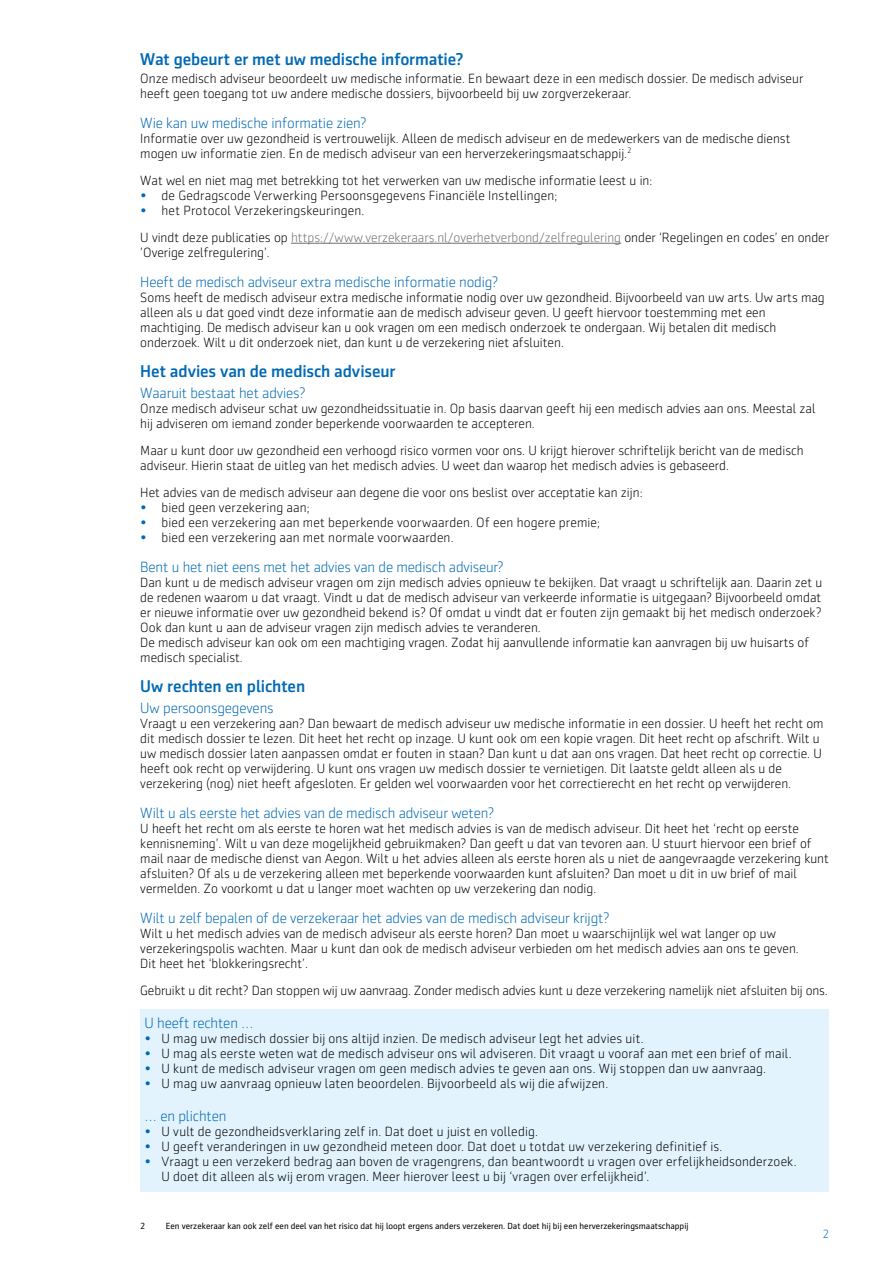
<style>
.page{position:relative;width:893px;height:1263px;background:#fff}
.page>*{position:absolute;margin:0;border:0;box-sizing:border-box;transform-origin:0 0}
.KOP_tussenkop{font:500 17.25px "Sentico Sans DT";letter-spacing:-.005em;color:#0069b4}
.KOP_alinea_kopje{font:300 15px "Sentico Sans DT";letter-spacing:-.01em;color:#0069b4}
.TEKST_body_lezen{font:300 13.5px/15px "Sentico Sans DT";color:#000}
.t1{font:300 12px "Sentico Sans DT";color:#0069b4}
.TEKST_disclaimer{font:9px "Sentico Sans DT";color:#000}
.s1{color:#0069b4}
.s2{color:#706f6f}
</style>
<div class="page">
<hr style="left:291px;top:243px;width:330px;height:1px;background:#706f6f">
<div style="left:140px;top:1010px;width:689px;height:21px;background:#e2f3fd"></div>
<div style="left:140px;top:1028px;width:689px;height:17px;background:#e2f3fd"></div>
<div style="left:140px;top:1043px;width:689px;height:17px;background:#e2f3fd"></div>
<div style="left:140px;top:1058px;width:689px;height:17px;background:#e2f3fd"></div>
<div style="left:140px;top:1073px;width:689px;height:17px;background:#e2f3fd"></div>
<div style="left:140px;top:1088px;width:689px;height:17px;background:#e2f3fd"></div>
<div style="left:140px;top:1103px;width:689px;height:21px;background:#e2f3fd"></div>
<div style="left:140px;top:1121px;width:689px;height:17px;background:#e2f3fd"></div>
<div style="left:140px;top:1136px;width:689px;height:17px;background:#e2f3fd"></div>
<div style="left:140px;top:1151px;width:689px;height:41px;background:#e2f3fd"></div>
<p class="KOP_tussenkop" style="left:140px;top:49px;width:325px">Wat gebeurt er met uw medische informatie?</p>
<p class="TEKST_body_lezen" style="left:140px;top:71px;width:664px">Onze medisch adviseur beoordeelt uw medische informatie. En bewaart deze in een medisch dossier. De medisch adviseur heeft geen toegang tot uw andere medische dossiers, bijvoorbeeld bij uw zorgverzekeraar.</p>
<p class="KOP_alinea_kopje" style="left:140px;top:114px;width:228px">Wie kan uw medische informatie zien?</p>
<p class="TEKST_body_lezen" style="left:140px;top:131px;width:652px">Informatie over uw gezondheid is vertrouwelijk. Alleen de medisch adviseur en de medewerkers van de medische dienst mogen uw informatie zien. En de medisch adviseur van een herverzekeringsmaatschappij.<sup>2</sup></p>
<p class="TEKST_body_lezen" style="left:140px;top:173px;width:514px">Wat wel en niet mag met betrekking tot het verwerken van uw medische informatie leest u in:</p>
<p class="TEKST_body_lezen" style="left:140px;top:188px;width:419px"><span class="s1">•</span> de Gedragscode Verwerking Persoonsgegevens Financiële Instellingen;</p>
<p class="TEKST_body_lezen" style="left:140px;top:203px;width:226px"><span class="s1">•</span> het Protocol Verzekeringskeuringen.</p>
<p class="TEKST_body_lezen" style="left:140px;top:230px;width:690px">U vindt deze publicaties op <span class="s2">https://www.verzekeraars.nl/overhetverbond/zelfregulering</span> onder ‘Regelingen en codes’ en onder ’Overige zelfregulering’.</p>
<p class="KOP_alinea_kopje" style="left:140px;top:273px;width:359px">Heeft de medisch adviseur extra medische informatie nodig?</p>
<p class="TEKST_body_lezen" style="left:140px;top:290px;width:686px">Soms heeft de medisch adviseur extra medische informatie nodig over uw gezondheid. Bijvoorbeeld van uw arts. Uw arts mag alleen als u dat goed vindt deze informatie aan de medisch adviseur geven. U geeft hiervoor toestemming met een machtiging. De medisch adviseur kan u ook vragen om een medisch onderzoek te ondergaan. Wij betalen dit medisch onderzoek. Wilt u dit onderzoek niet, dan kunt u de verzekering niet afsluiten.</p>
<p class="KOP_tussenkop" style="left:140px;top:361px;width:257px">Het advies van de medisch adviseur</p>
<p class="KOP_alinea_kopje" style="left:140px;top:384px;width:167px">Waaruit bestaat het advies?</p>
<p class="TEKST_body_lezen" style="left:140px;top:401px;width:677px">Onze medisch adviseur schat uw gezondheidssituatie in. Op basis daarvan geeft hij een medisch advies aan ons. Meestal zal hij adviseren om iemand zonder beperkende voorwaarden te accepteren.</p>
<p class="TEKST_body_lezen" style="left:140px;top:443px;width:665px">Maar u kunt door uw gezondheid een verhoogd risico vormen voor ons. U krijgt hierover schriftelijk bericht van de medisch adviseur. Hierin staat de uitleg van het medisch advies. U weet dan waarop het medisch advies is gebaseerd.</p>
<p class="TEKST_body_lezen" style="left:140px;top:485px;width:504px">Het advies van de medisch adviseur aan degene die voor ons beslist over acceptatie kan zijn:</p>
<p class="TEKST_body_lezen" style="left:140px;top:500px;width:171px"><span class="s1">•</span> bied geen verzekering aan;</p>
<p class="TEKST_body_lezen" style="left:140px;top:515px;width:461px"><span class="s1">•</span> bied een verzekering aan met beperkende voorwaarden. Of een hogere premie;</p>
<p class="TEKST_body_lezen" style="left:140px;top:530px;width:315px"><span class="s1">•</span> bied een verzekering aan met normale voorwaarden.</p>
<p class="KOP_alinea_kopje" style="left:140px;top:558px;width:365px">Bent u het niet eens met het advies van de medisch adviseur?</p>
<p class="TEKST_body_lezen" style="left:140px;top:575px;width:683px;text-align:justify">Dan kunt u de medisch adviseur vragen om zijn medisch advies opnieuw te bekijken. Dat vraagt u schriftelijk aan. Daarin zet u de redenen waarom u dat vraagt. Vindt u dat de medisch adviseur van verkeerde informatie is uitgegaan? Bijvoorbeeld omdat er nieuwe informatie over uw gezondheid bekend is? Of omdat u vindt dat er fouten zijn gemaakt bij het medisch onderzoek?<br>Ook dan kunt u aan de adviseur vragen zijn medisch advies te veranderen.</p>
<p class="TEKST_body_lezen" style="left:140px;top:635px;width:670px">De medisch adviseur kan ook om een machtiging vragen. Zodat hij aanvullende informatie kan aanvragen bij uw huisarts of medisch specialist.</p>
<p class="KOP_tussenkop" style="left:140px;top:676px;width:166px">Uw rechten en plichten</p>
<p class="KOP_alinea_kopje" style="left:140px;top:699px;width:135px">Uw persoonsgegevens</p>
<p class="TEKST_body_lezen" style="left:140px;top:716px;width:685px">Vraagt u een verzekering aan? Dan bewaart de medisch adviseur uw medische informatie in een dossier. U heeft het recht om dit medisch dossier te lezen. Dit heet het recht op inzage. U kunt ook om een kopie vragen. Dit heet recht op afschrift. Wilt u uw medisch dossier laten aanpassen omdat er fouten in staan? Dan kunt u dat aan ons vragen. Dat heet recht op correctie. U heeft ook recht op verwijdering. U kunt ons vragen uw medisch dossier te vernietigen. Dit laatste geldt alleen als u de verzekering (nog) niet heeft afgesloten. Er gelden wel voorwaarden voor het correctierecht en het recht op verwijderen.</p>
<p class="KOP_alinea_kopje" style="left:140px;top:804px;width:356px">Wilt u als eerste het advies van de medisch adviseur weten?</p>
<p class="TEKST_body_lezen" style="left:140px;top:821px;width:690px">U heeft het recht om als eerste te horen wat het medisch advies is van de medisch adviseur. Dit heet het ‘recht op eerste kennisneming’. Wilt u van deze mogelijkheid gebruikmaken? Dan geeft u dat van tevoren aan. U stuurt hiervoor een brief of mail naar de medische dienst van Aegon. Wilt u het advies alleen als eerste horen als u niet de aangevraagde verzekering kunt afsluiten? Of als u de verzekering alleen met beperkende voorwaarden kunt afsluiten? Dan moet u dit in uw brief of mail vermelden. Zo voorkomt u dat u langer moet wachten op uw verzekering dan nodig.</p>
<p class="KOP_alinea_kopje" style="left:140px;top:909px;width:471px">Wilt u zelf bepalen of de verzekeraar het advies van de medisch adviseur krijgt?</p>
<p class="TEKST_body_lezen" style="left:140px;top:926px;width:660px">Wilt u het medisch advies van de medisch adviseur als eerste horen? Dan moet u waarschijnlijk wel wat langer op uw verzekeringspolis wachten. Maar u kunt dan ook de medisch adviseur verbieden om het medisch advies aan ons te geven.<br>Dit heet het ‘blokkeringsrecht’.</p>
<p class="TEKST_body_lezen" style="left:140px;top:983px;width:689px">Gebruikt u dit recht? Dan stoppen wij uw aanvraag. Zonder medisch advies kunt u deze verzekering namelijk niet afsluiten bij ons.</p>
<p class="KOP_alinea_kopje" style="left:145px;top:1014px;width:111px">U heeft rechten …</p>
<p class="TEKST_body_lezen" style="left:145px;top:1031px;width:501px"><span class="s1">•</span> U mag uw medisch dossier bij ons altijd inzien. De medisch adviseur legt het advies uit.</p>
<p class="TEKST_body_lezen" style="left:145px;top:1046px;width:649px"><span class="s1">•</span> U mag als eerste weten wat de medisch adviseur ons wil adviseren. Dit vraagt u vooraf aan met een brief of mail.</p>
<p class="TEKST_body_lezen" style="left:145px;top:1061px;width:623px"><span class="s1">•</span> U kunt de medisch adviseur vragen om geen medisch advies te geven aan ons. Wij stoppen dan uw aanvraag.</p>
<p class="TEKST_body_lezen" style="left:145px;top:1076px;width:465px"><span class="s1">•</span> U mag uw aanvraag opnieuw laten beoordelen. Bijvoorbeeld als wij die afwijzen.</p>
<p class="KOP_alinea_kopje" style="left:145px;top:1107px;width:83px">… en plichten</p>
<p class="TEKST_body_lezen" style="left:145px;top:1124px;width:395px"><span class="s1">•</span> U vult de gezondheidsverklaring zelf in. Dat doet u juist en volledig.</p>
<p class="TEKST_body_lezen" style="left:145px;top:1139px;width:579px"><span class="s1">•</span> U geeft veranderingen in uw gezondheid meteen door. Dat doet u totdat uw verzekering definitief is.</p>
<p class="TEKST_body_lezen" style="left:162px;top:1154px;width:637px;text-indent:-17px"><span class="s1">•</span> Vraagt u een verzekerd bedrag aan boven de vragengrens, dan beantwoordt u vragen over erfelijkheidsonderzoek.<br>U doet dit alleen als wij erom vragen. Meer hierover leest u bij ‘vragen over erfelijkheid’.</p>
<p class="TEKST_disclaimer" style="left:140px;top:1221px;width:7px">2</p>
<p class="TEKST_disclaimer" style="left:166px;top:1221px;width:524px">Een verzekeraar kan ook zelf een deel van het risico dat hij loopt ergens anders verzekeren. Dat doet hij bij een herverzekeringsmaatschappij</p>
<p class="t1" style="left:822px;top:1227px;width:8px">2</p>
</div>
